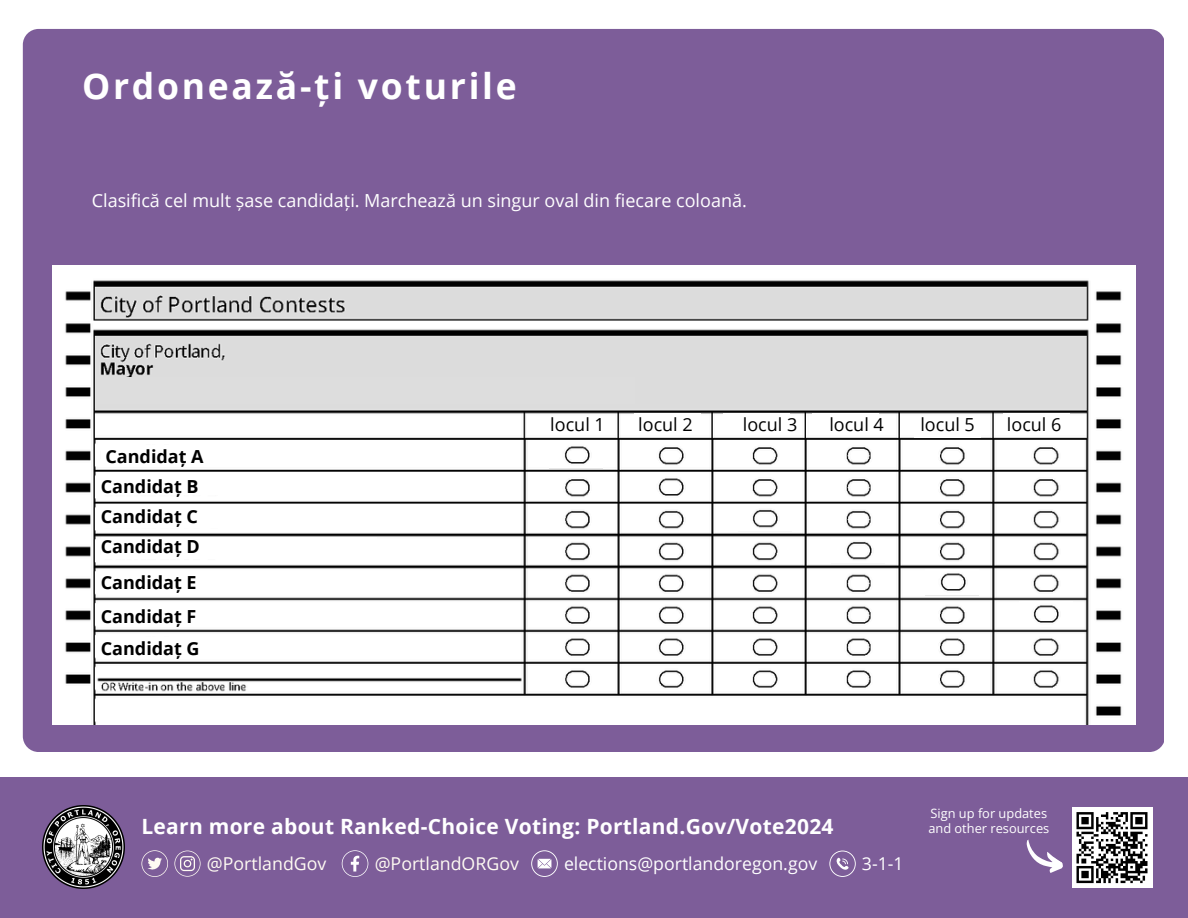
<style>
.page{position:relative;width:1188px;height:918px;background:#fff}
.page>*{position:absolute;margin:0;border:0;box-sizing:border-box;transform-origin:0 0}
.t1{font:700 35.55px "Open Sans";letter-spacing:.075em;color:#fff}
.t2{font:700 21px "Open Sans";letter-spacing:.015em;color:#fff}
.t3{font:18px "Open Sans";color:#fff}
.t4{font:700 18px "Open Sans";color:#000}
.t5{font:18px "Open Sans";color:#000}
.t6{font:17.7px "Open Sans";color:#fff}
.t7{font:17.7px "Open Sans";color:#fffbf3}
.t8{font:12.9px/14.4px "Open Sans";color:#fff}
</style>
<div class="page">
<div style="left:23px;top:29px;width:1141px;height:723px;background:#7d5d99;border-radius:16px"></div>
<img style="left:53px;top:265px;width:1083px;height:460px">
<img style="left:550px;top:441px;width:53px;height:28px">
<img style="left:644px;top:473px;width:53px;height:26px">
<img style="left:738px;top:506px;width:53px;height:26px">
<img style="left:832px;top:538px;width:53px;height:26px">
<img style="left:926px;top:570px;width:52px;height:25px">
<img style="left:1019px;top:602px;width:53px;height:25px">
<div style="left:0;top:778px;width:1188px;height:140px;background:#7d5d99"></div>
<svg style="left:141px;top:850px;width:27px;height:27px"></svg>
<svg style="left:174px;top:851px;width:27px;height:26px"></svg>
<svg style="left:342px;top:850px;width:26px;height:27px"></svg>
<svg style="left:531px;top:850px;width:27px;height:27px"></svg>
<svg style="left:829px;top:851px;width:27px;height:26px"></svg>
<svg style="left:1026px;top:839px;width:37px;height:34px"></svg>
<img style="left:42px;top:806px;width:82px;height:82px">
<div style="left:1072px;top:807px;width:80px;height:81px;background:#fff"></div>
<svg style="left:1076px;top:812px;width:72px;height:72px"></svg>
<div style="left:531px;top:419px;width:81px;height:16px;background:#fff"></div>
<div style="left:635px;top:414px;width:66px;height:21px;background:#fff"></div>
<div style="left:723px;top:414px;width:67px;height:21px;background:#fff"></div>
<div style="left:812px;top:414px;width:67px;height:21px;background:#fff"></div>
<div style="left:915px;top:416px;width:66px;height:21px;background:#fff"></div>
<div style="left:1003px;top:414px;width:67px;height:21px;background:#fff"></div>
<div style="left:97px;top:377px;width:538px;height:27px;background:#ddd"></div>
<div style="left:101px;top:446px;width:275px;height:21px;background:#fff"></div>
<div style="left:97px;top:474px;width:275px;height:21px;background:#fff"></div>
<div style="left:97px;top:506px;width:275px;height:21px;background:#fff"></div>
<div style="left:101px;top:537px;width:275px;height:22px;background:#fff"></div>
<div style="left:101px;top:571px;width:275px;height:22px;background:#fff"></div>
<div style="left:101px;top:604px;width:275px;height:22px;background:#fff"></div>
<div style="left:101px;top:637px;width:275px;height:22px;background:#fff"></div>
<h4 class="t1" style="left:82px;top:61px;width:436px">Ordonează-ți voturile</h4>
<h5 class="t3" style="left:92px;top:188px;width:657px">Clasifică cel mult șase candidați. Marchează un singur oval din fiecare coloană.</h5>
<h4 class="t4" style="left:105px;top:444px;width:100px">Candidaț A</h4>
<h4 class="t4" style="left:101px;top:474px;width:99px">Candidaț B</h4>
<h4 class="t4" style="left:101px;top:504px;width:99px">Candidaț C</h4>
<p class="t4" style="left:101px;top:534px;width:101px">Candidaț D</p>
<h3 class="t4" style="left:101px;top:570px;width:97px">Candidaț E</h3>
<p class="t4" style="left:101px;top:603px;width:97px">Candidaț F</p>
<p class="t4" style="left:101px;top:636px;width:100px">Candidaț G</p>
<h5 class="t5" style="left:550px;top:412px;width:56px">locul 1</h5>
<h5 class="t5" style="left:638px;top:412px;width:56px">locul 2</h5>
<h5 class="t5" style="left:743px;top:412px;width:56px">locul 3</h5>
<h4 class="t5" style="left:829px;top:412px;width:56px">locul 4</h4>
<h4 class="t5" style="left:920px;top:412px;width:56px">locul 5</h4>
<h4 class="t5" style="left:1007px;top:412px;width:56px">locul 6</h4>
<h5 class="t2" style="left:141px;top:812px;width:694px">Learn more about Ranked-Choice Voting: Portland.Gov/Vote2024</h5>
<h5 class="t8" style="left:928px;top:806px;width:122px">Sign up for updates and other resources</h5>
<p class="t7" style="left:207px;top:851px;width:121px">@PortlandGov</p>
<h2 class="t7" style="left:375px;top:851px;width:146px">@PortlandORGov</h2>
<h5 class="t6" style="left:564px;top:851px;width:255px">elections@portlandoregon.gov</h5>
<p class="t6" style="left:862px;top:851px;width:43px">3-1-1</p>
</div>
